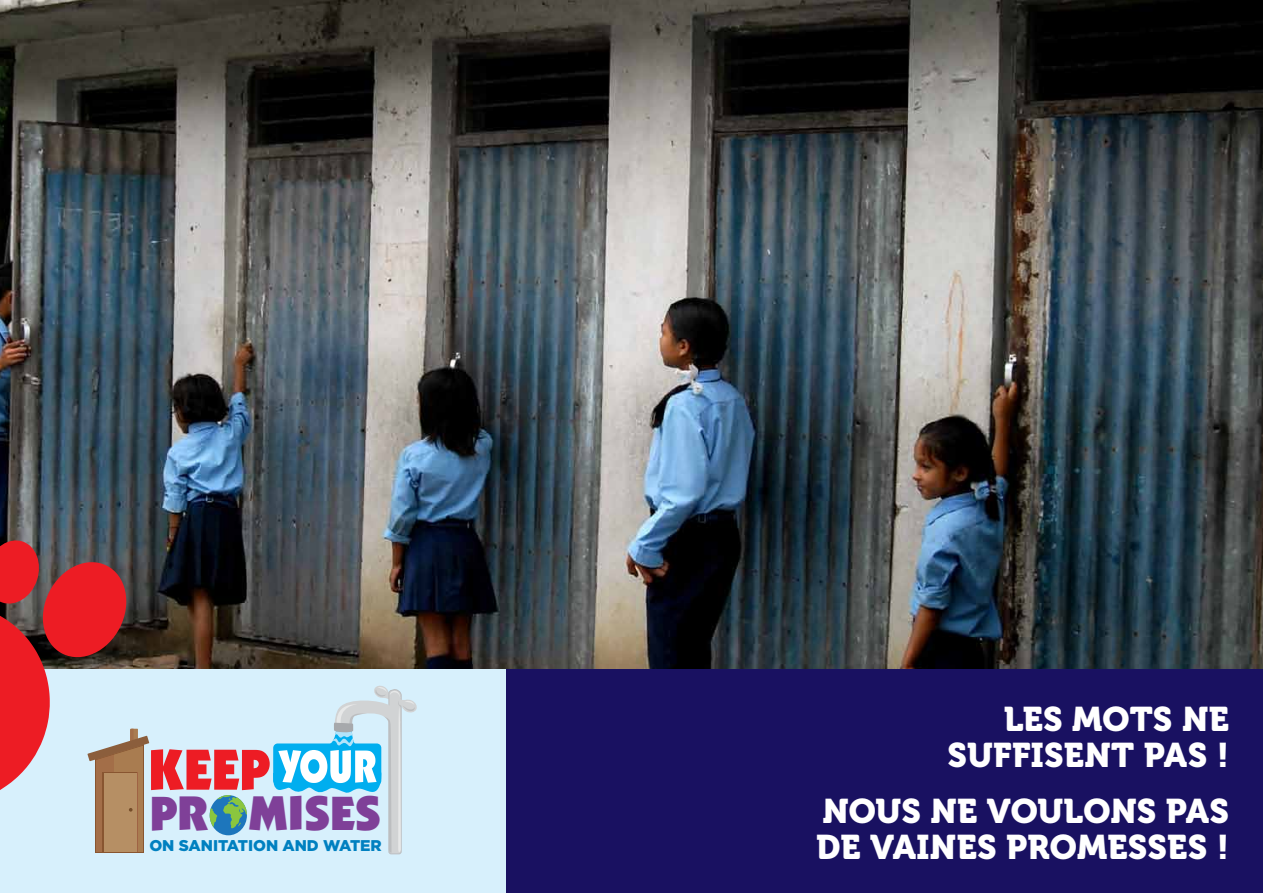
<style>
.page{position:relative;width:1263px;height:893px;background:#fff}
.page>*{position:absolute;margin:0;border:0;box-sizing:border-box;transform-origin:0 0}
.t1{font:900 47.7px "Kabel ITCBQ";letter-spacing:.04em;color:#7f4098}
.t2{font:34.05px/35.7px "Museo 900";letter-spacing:.005em;color:#fff;text-align:right}
.t3{font:900 15.6px "Gotham";color:#0080c0}
</style>
<div class="page">
<img style="left:0;top:0;width:1263px;height:670px">
<div style="left:505px;top:670px;width:758px;height:223px;background:#191161"></div>
<div style="left:0;top:670px;width:505px;height:223px;background:#d7f0fc"></div>
<svg style="left:0;top:537px;width:418px;height:318px"></svg>
<h1 class="t1" style="left:150px;top:786px;width:231px">PR MISES</h1>
<p class="t3" style="left:149px;top:835px;width:234px">ON SANITATION AND WATER</p>
<p class="t2" style="left:947px;top:702px;width:283px">LES MOTS NE<br>SUFFISENT PAS !</p>
<p class="t2" style="left:816px;top:794px;width:414px;text-align:left">NOUS NE VOULONS PAS<br>DE VAINES PROMESSES !</p>
</div>
